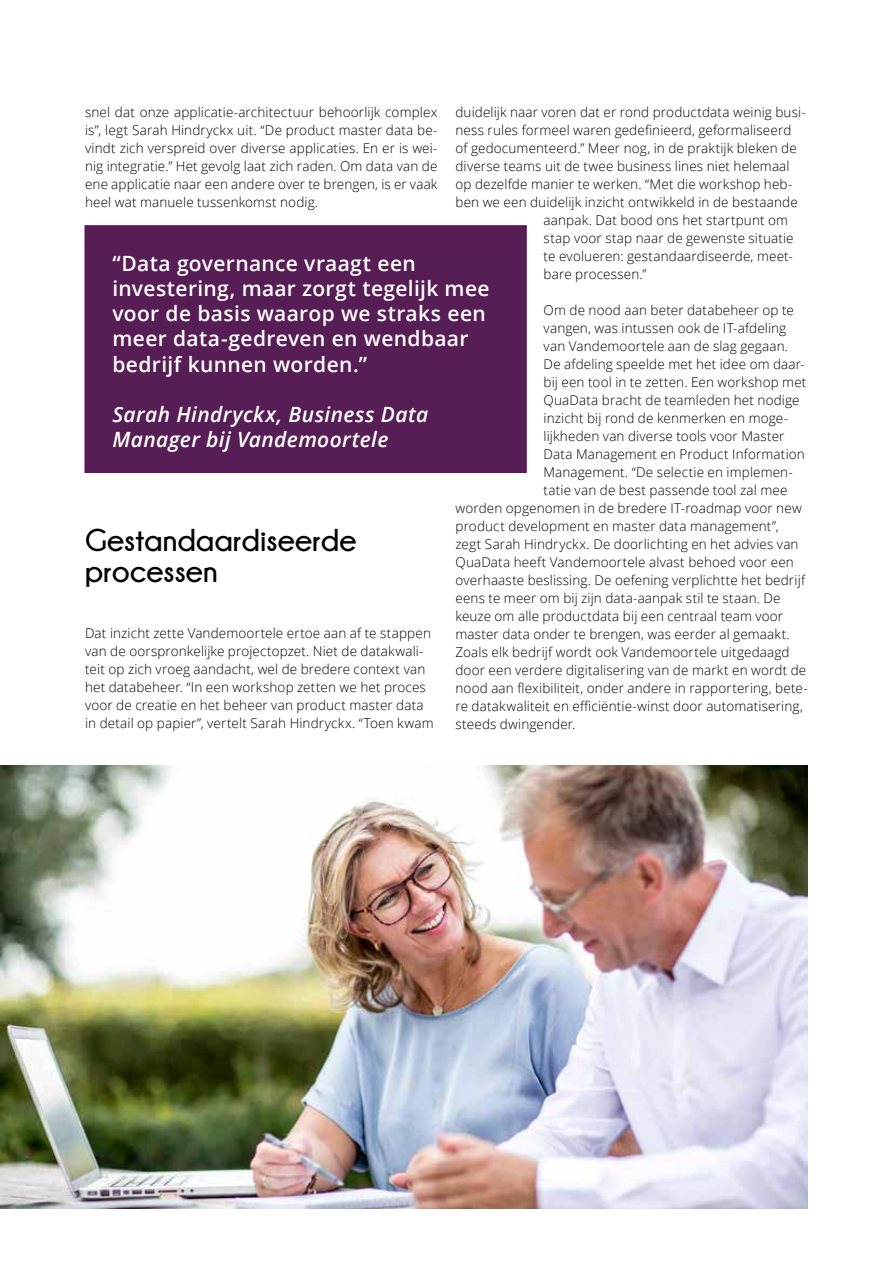
<style>
.page{position:relative;width:893px;height:1263px;background:#fff}
.page>*{position:absolute;margin:0;border:0;box-sizing:border-box;transform-origin:0 0}
.t1{font:700 31.5px/31.5px "Champagne&Limousines";color:#000}
.t2{font:600 21px/25.2px "Open Sans";letter-spacing:.015em;color:#fff}
.t3{font:italic 600 21px/25.2px "Open Sans";letter-spacing:.015em;color:#fff}
.t4{font:300 13.5px/18px "Open Sans";letter-spacing:.01em;color:#000;text-align:justify}
</style>
<div class="page">
<img style="left:0;top:765px;width:808px;height:444px">
<div style="left:85px;top:225px;width:442px;height:248px;background:#571e55;border:1px solid #5c0355"></div>
<p class="t4" style="left:455px;top:102px;width:352px">duidelijk naar voren dat er rond productdata weinig busi-</p>
<p class="t4" style="left:455px;top:120px;width:337px">ness rules formeel waren gedefinieerd, geformaliseerd</p>
<p class="t4" style="left:455px;top:138px;width:343px">of gedocumenteerd.” Meer nog, in de praktijk bleken de</p>
<p class="t4" style="left:455px;top:156px;width:336px">diverse teams uit de twee business lines niet helemaal</p>
<p class="t4" style="left:455px;top:174px;width:338px">op dezelfde manier te werken. “Met die workshop heb-</p>
<p class="t4" style="left:455px;top:192px;width:344px">ben we een duidelijk inzicht ontwikkeld in de bestaande</p>
<p class="t4" style="left:544px;top:210px;width:246px">aanpak. Dat bood ons het startpunt om</p>
<p class="t4" style="left:544px;top:228px;width:252px">stap voor stap naar de gewenste situatie</p>
<p class="t4" style="left:544px;top:246px;width:251px">te evolueren: gestandaardiseerde, meet-</p>
<p class="t4" style="left:544px;top:264px;width:105px">bare processen.”</p>
<p class="t4" style="left:544px;top:300px;width:252px">Om de nood aan beter databeheer op te</p>
<p class="t4" style="left:544px;top:318px;width:244px">vangen, was intussen ook de IT-afdeling</p>
<p class="t4" style="left:544px;top:336px;width:246px">van Vandemoortele aan de slag gegaan.</p>
<p class="t4" style="left:544px;top:354px;width:263px">De afdeling speelde met het idee om daar-</p>
<p class="t4" style="left:544px;top:372px;width:264px">bij een tool in te zetten. Een workshop met</p>
<p class="t4" style="left:544px;top:390px;width:257px">QuaData bracht de teamleden het nodige</p>
<p class="t4" style="left:544px;top:408px;width:246px">inzicht bij rond de kenmerken en moge-</p>
<p class="t4" style="left:544px;top:426px;width:242px">lijkheden van diverse tools voor Master</p>
<p class="t4" style="left:544px;top:444px;width:263px">Data Management en Product Information</p>
<p class="t4" style="left:544px;top:462px;width:251px">Management. “De selectie en implemen-</p>
<p class="t4" style="left:544px;top:480px;width:245px">tatie van de best passende tool zal mee</p>
<p class="t4" style="left:455px;top:498px;width:348px">worden opgenomen in de bredere IT-roadmap voor new</p>
<p class="t4" style="left:455px;top:516px;width:325px">product development en master data management”,</p>
<p class="t4" style="left:455px;top:534px;width:345px">zegt Sarah Hindryckx. De doorlichting en het advies van</p>
<p class="t4" style="left:455px;top:552px;width:340px">QuaData heeft Vandemoortele alvast behoed voor een</p>
<p class="t4" style="left:455px;top:570px;width:351px">overhaaste beslissing. De oefening verplichtte het bedrijf</p>
<p class="t4" style="left:455px;top:588px;width:327px">eens te meer om bij zijn data-aanpak stil te staan. De</p>
<p class="t4" style="left:455px;top:606px;width:329px">keuze om alle productdata bij een centraal team voor</p>
<p class="t4" style="left:455px;top:624px;width:336px">master data onder te brengen, was eerder al gemaakt.</p>
<p class="t4" style="left:455px;top:642px;width:335px">Zoals elk bedrijf wordt ook Vandemoortele uitgedaagd</p>
<p class="t4" style="left:455px;top:660px;width:352px">door een verdere digitalisering van de markt en wordt de</p>
<p class="t4" style="left:455px;top:678px;width:354px">nood aan flexibiliteit, onder andere in rapportering, bete-</p>
<p class="t4" style="left:455px;top:696px;width:349px">re datakwaliteit en efficiëntie-winst door automatisering,</p>
<p class="t4" style="left:455px;top:714px;width:121px">steeds dwingender.</p>
<p class="t4" style="left:85px;top:102px;width:354px">snel dat onze applicatie-architectuur behoorlijk complex is”, legt Sarah Hindryckx uit. “De product master data be&shy;vindt zich verspreid over diverse applicaties. En er is wei&shy;nig integratie.” Het gevolg laat zich raden. Om data van de ene applicatie naar een andere over te brengen, is er vaak heel wat manuele tussenkomst nodig.</p>
<h2 class="t2" style="left:112px;top:250px;width:379px">“Data governance vraagt een investering, maar zorgt tegelijk mee voor de basis waarop we straks een meer data-gedreven en wendbaar bedrijf kunnen worden.”</h2>
<h2 class="t3" style="left:112px;top:401px;width:317px">Sarah Hindryckx, Business Data<br>Manager bij Vandemoortele</h2>
<h1 class="t1" style="left:85px;top:523px;width:273px">Gestandaardiseerde processen</h1>
<p class="t4" style="left:85px;top:623px;width:350px;text-align:left">Dat inzicht zette Vandemoortele ertoe aan af te stappen van de oorspronkelijke projectopzet. Niet de datakwali&shy;teit op zich vroeg aandacht, wel de bredere context van het databeheer. “In een workshop zetten we het proces voor de creatie en het beheer van product master data in detail op papier”, vertelt Sarah Hindryckx. “Toen kwam</p>
</div>
